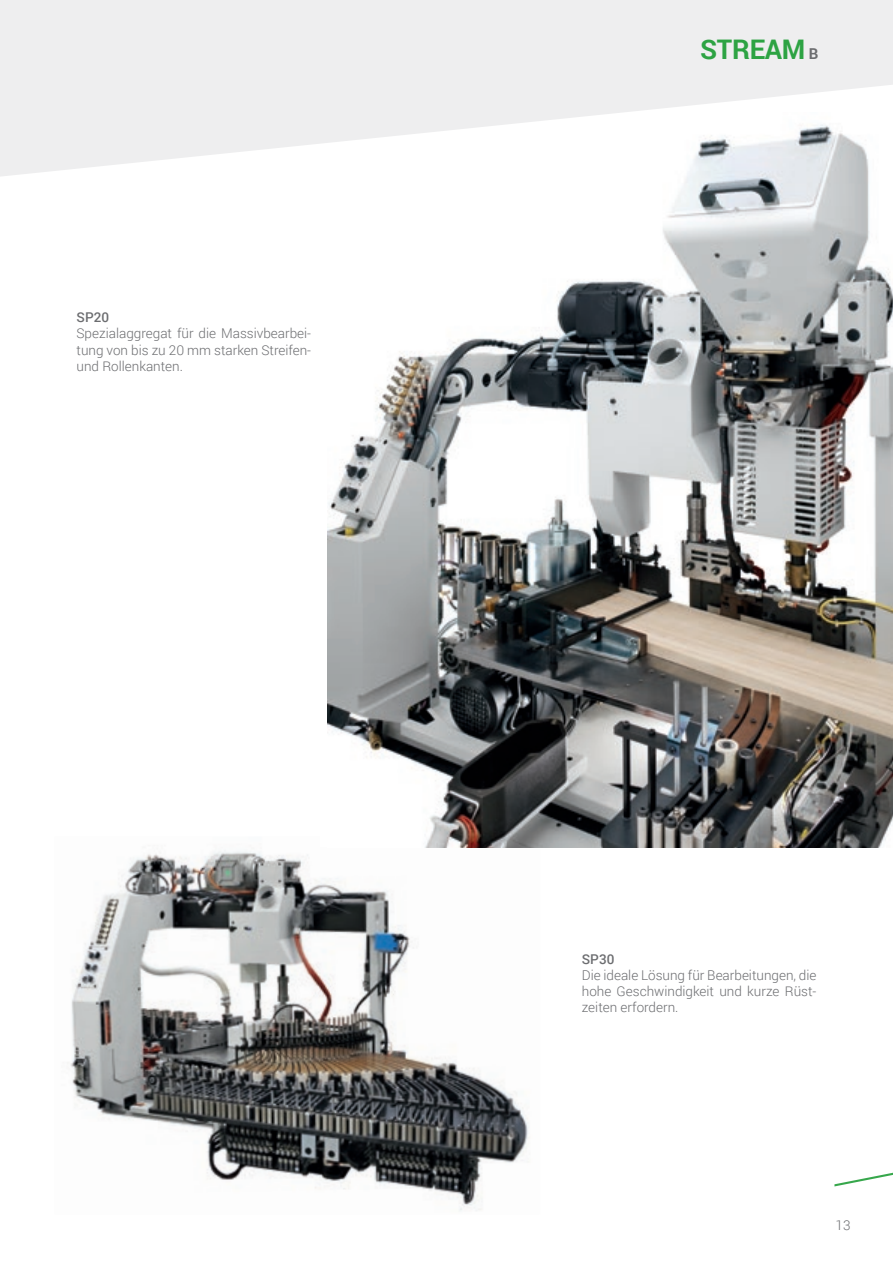
<style>
.page{position:relative;width:893px;height:1263px;background:#fff}
.page>*{position:absolute;margin:0;border:0;box-sizing:border-box;transform-origin:0 0}
.t1{font:700 27px "Roboto";letter-spacing:-.01em;color:#2da343}
.t2{font:300 13.5px/16.2px "Roboto";color:#6c6d70;text-align:justify}
.t3{font:500 13.5px "Roboto";color:#6c6d70}
.s1{font-size:15px;color:#6c6d70}
</style>
<div class="page">
<svg style="left:834px;top:1172px;width:59px;height:14px"></svg>
<img style="left:70px;top:847px;width:470px;height:364px">
<img style="left:327px;top:177px;width:566px;height:670px">
<svg style="left:0;top:0;width:893px;height:177px;fill:#eeeeef"></svg>
<p class="t3" style="left:77px;top:308px;width:34px">SP20</p>
<p class="t2" style="left:77px;top:325px;width:236px">Spezialaggregat für die Massivbearbei&shy;tung von bis zu 20 mm starken Streifen&shy;und Rollenkanten.</p>
<p class="t1" style="left:700px;top:30px;width:120px">STREAM <span class="s1">B</span></p>
<p class="t3" style="left:582px;top:949px;width:34px">SP30</p>
<p class="t2" style="left:582px;top:966px;width:236px">Die ideale Lösung für Bearbeitungen, die hohe Geschwindigkeit und kurze Rüst&shy;zeiten erfordern.</p>
<p class="t2" style="left:836px;top:1216px;width:16px">13</p>
</div>
